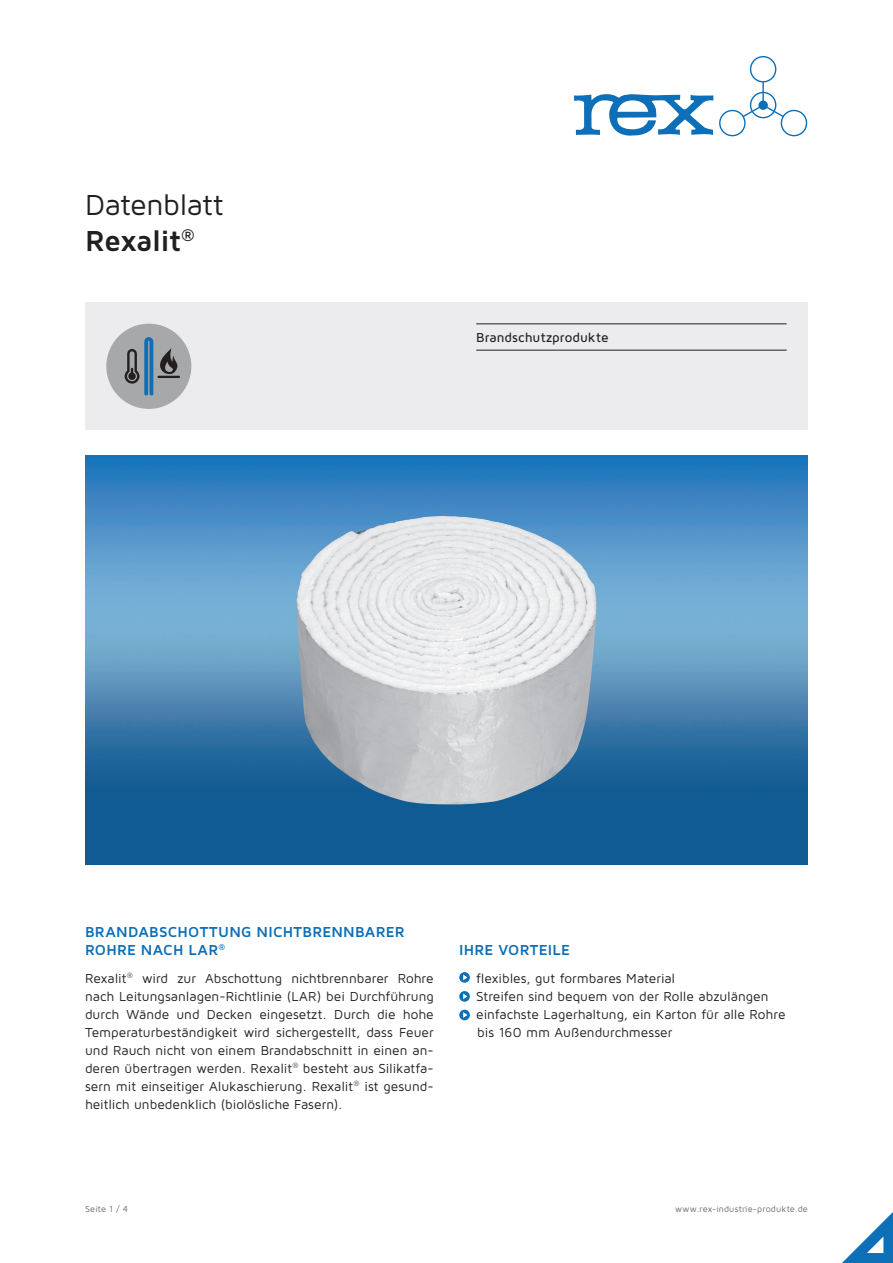
<style>
.page{position:relative;width:893px;height:1263px;background:#fff}
.page>*{position:absolute;margin:0;border:0;box-sizing:border-box;transform-origin:0 0}
.t1{font:30px/36px "Maven Pro";letter-spacing:-.015em;color:#231f20}
.t2{font:700 15px/18px "Maven Pro";letter-spacing:.015em;color:#0c6fb8}
.t3{font:13.5px/18px "Maven Pro";color:#231f20;text-align:justify}
.t4{font:500 13.5px "Maven Pro";letter-spacing:.005em;color:#231f20}
.t5{font:9px "Maven Pro";letter-spacing:.015em;color:#6c6d70}
.s1{font-weight:700}
</style>
<div class="page">
<img style="left:85px;top:456px;width:723px;height:409px">
<svg style="left:574px;top:94px;width:139px;height:42px"></svg>
<div style="left:750px;top:56px;width:26px;height:26px;border:1px solid #0c6fb8;border-radius:50%"></div>
<div style="left:750px;top:92px;width:26px;height:26px;border:1px solid #0c6fb8;border-radius:50%"></div>
<div style="left:781px;top:110px;width:26px;height:26px;border:1px solid #0c6fb8;border-radius:50%"></div>
<div style="left:719px;top:110px;width:27px;height:26px;border:1px solid #0c6fb8;border-radius:50%"></div>
<div style="left:758px;top:101px;width:10px;height:9px;background:#0c6fb8;border-radius:50%"></div>
<hr style="left:762px;top:82px;width:2px;height:22px;background:#0c6fb8">
<svg style="left:741px;top:105px;width:44px;height:14px"></svg>
<svg style="left:842px;top:1212px;width:51px;height:51px"></svg>
<div style="left:85px;top:302px;width:723px;height:128px;background:#ececee"></div>
<hr style="left:476px;top:324px;width:311px;height:1px;background:#231f20">
<hr style="left:476px;top:350px;width:311px;height:1px;background:#231f20">
<div style="left:106px;top:324px;width:85px;height:85px;background:#a6a8a9;border-radius:50%"></div>
<svg style="left:124px;top:337px;width:29px;height:58px"></svg>
<hr style="left:158px;top:376px;width:22px;height:2px;background:#231f20">
<svg style="left:160px;top:348px;width:18px;height:26px"></svg>
<img style="left:296px;top:516px;width:300px;height:289px">
<svg style="left:459px;top:972px;width:11px;height:11px"></svg>
<svg style="left:463px;top:974px;width:4px;height:6px"></svg>
<svg style="left:459px;top:991px;width:11px;height:11px"></svg>
<svg style="left:463px;top:993px;width:4px;height:6px"></svg>
<div style="left:459px;top:1010px;width:11px;height:10px;background:#0c6fb8;border-radius:50%"></div>
<svg style="left:463px;top:1012px;width:4px;height:6px"></svg>
<h1 class="t1" style="left:85px;top:186px;width:140px">Datenblatt<br><span class="s1">Rexalit</span><sup>®</sup></h1>
<p class="t4" style="left:476px;top:329px;width:134px">Brandschutzprodukte</p>
<p class="t2" style="left:85px;top:922px;width:321px">BRANDABSCHOTTUNG NICHTBRENNBARER<br>ROHRE NACH LAR<sup>®</sup></p>
<p class="t3" style="left:85px;top:969px;width:350px">Rexalit<sup>®</sup> wird zur Abschottung nichtbrennbarer Rohre nach Leitungsanlagen-Richtlinie (LAR) bei Durchführung durch Wände und Decken eingesetzt. Durch die hohe Temperaturbeständigkeit wird sichergestellt, dass Feuer und Rauch nicht von einem Brandabschnitt in einen an&shy;deren übertragen werden. Rexalit<sup>®</sup> besteht aus Silikatfa&shy;sern mit einseitiger Alukaschierung. Rexalit<sup>®</sup> ist gesund&shy;heitlich unbedenklich (biolösliche Fasern).</p>
<p class="t2" style="left:459px;top:940px;width:112px">IHRE VORTEILE</p>
<p class="t3" style="left:476px;top:969px;width:311px;text-align:left">flexibles, gut formbares Material<br>Streifen sind bequem von der Rolle abzulängen einfachste Lagerhaltung, ein Karton für alle Rohre bis 160 mm Außendurchmesser</p>
<p class="t5" style="left:85px;top:1203px;width:45px">Seite 1 / 4</p>
<p class="t5" style="left:675px;top:1203px;width:134px">www.rex-industrie-produkte.de</p>
</div>
